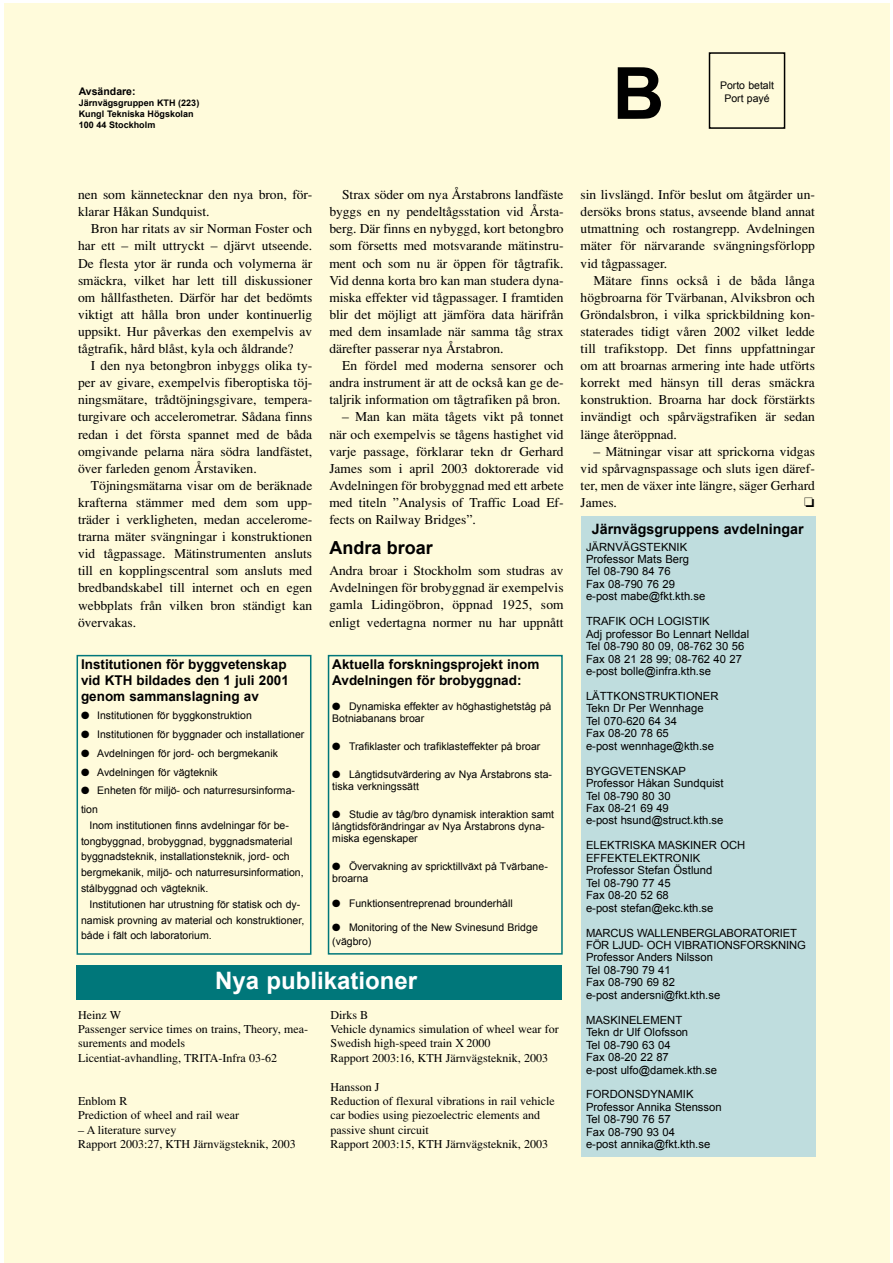
<style>
.page{position:relative;width:893px;height:1263px;background:#fff}
.page>*{position:absolute;margin:0;border:0;box-sizing:border-box;transform-origin:0 0}
.t1{font:700 72px "Arial";color:#000}
.t2{font:700 24px "Arial";color:#fff}
.t3{font:700 18px "Arial";color:#000}
.t4{font:700 14.25px "Arial";color:#000}
.t5{font:13.5px/17.1px "Times";color:#000;text-align:justify}
.t6{font:700 13.5px/15.8px "Arial";color:#000}
.t7{font:12px/14.4px "Times";color:#000}
.t8{font:11.25px/12.5px "Arial";color:#000}
.t9{font:10.5px/15.8px "Arial";color:#000}
.t10{font:700 10.5px "Arial";color:#000}
.t11{font:700 9px/10.8px "Arial";color:#000}
</style>
<div class="page">
<div style="left:5px;top:3px;width:885px;height:1260px;background:#fffbdb"></div>
<div style="left:709px;top:52px;width:76px;height:77px;border:2px solid #000"></div>
<div style="left:581px;top:516px;width:235px;height:641px;background:#bfddde"></div>
<div style="left:77px;top:965px;width:485px;height:35px;background:#00777a"></div>
<div style="left:77px;top:655px;width:234px;height:300px;border:2px solid #00777a"></div>
<div style="left:328px;top:655px;width:235px;height:299px;border:2px solid #00777a"></div>
<p class="t10" style="left:79px;top:86px;width:58px">Avsändare:</p>
<p class="t11" style="left:79px;top:97px;width:122px">Järnvägsgruppen KTH (223)<br>Kungl Tekniska Högskolan<br>100 44 Stockholm</p>
<h1 class="t1" style="left:612px;top:53px;width:53px">B</h1>
<p class="t9" style="left:720px;top:77px;width:55px">Porto betalt</p>
<p class="t9" style="left:724px;top:90px;width:47px">Port payé</p>
<p class="t5" style="left:78px;top:186px;width:236px">nen som kännetecknar den nya bron, för&shy;klarar Håkan Sundquist.</p>
<p class="t5" style="left:78px;top:220px;width:236px;text-indent:13px">Bron har ritats av sir Norman Foster och har ett – milt uttryckt – djärvt utseende.<br>De flesta ytor är runda och volymerna är smäckra, vilket har lett till diskussioner om hållfastheten. Därför har det bedömts viktigt att hålla bron under kontinuerlig uppsikt. Hur påverkas den exempelvis av tågtrafik, hård blåst, kyla och åldrande?</p>
<p class="t5" style="left:78px;top:357px;width:236px;text-indent:13px">I den nya betongbron inbyggs olika ty&shy;per av givare, exempelvis fiberoptiska töj&shy;ningsmätare, trådtöjningsgivare, tempera&shy;turgivare och accelerometrar. Sådana finns redan i det första spannet med de båda omgivande pelarna nära södra landfästet, över farleden genom Årstaviken.</p>
<p class="t5" style="left:78px;top:477px;width:236px;text-indent:13px">Töjningsmätarna visar om de beräknade krafterna stämmer med dem som upp&shy;träder i verkligheten, medan accelerome&shy;trarna mäter svängningar i konstruktionen vid tågpassage. Mätinstrumenten ansluts till en kopplingscentral som ansluts med bredbandskabel till internet och en egen webbplats från vilken bron ständigt kan övervakas.</p>
<p class="t6" style="left:81px;top:657px;width:209px">Institutionen för byggvetenskap vid KTH bildades den 1 juli 2001 genom sammanslagning av</p>
<p class="t9" style="left:81px;top:708px;width:172px">● Institutionen för byggkonstruktion</p>
<p class="t9" style="left:81px;top:727px;width:225px">● Institutionen för byggnader och installationer</p>
<p class="t9" style="left:81px;top:745px;width:198px">● Avdelningen för jord- och bergmekanik</p>
<p class="t9" style="left:81px;top:764px;width:138px">● Avdelningen för vägteknik</p>
<p class="t9" style="left:81px;top:781px;width:215px;line-height:18.8px">● Enheten för miljö- och naturresursinforma&shy;tion</p>
<p class="t9" style="left:81px;top:817px;width:224px;text-indent:9px">Inom institutionen finns avdelningar för be&shy;tongbyggnad, brobyggnad, byggnadsmaterial byggnadsteknik, installationsteknik, jord- och bergmekanik, miljö- och naturresursinformation, stålbyggnad och vägteknik.</p>
<p class="t9" style="left:81px;top:896px;width:225px;text-indent:9px">Institutionen har utrustning för statisk och dy&shy;namisk provning av material och konstruktioner, både i fält och laboratorium.</p>
<p class="t5" style="left:329px;top:186px;width:236px;text-indent:13px">Strax söder om nya Årstabrons landfäste byggs en ny pendeltågsstation vid Årsta&shy;berg. Där finns en nybyggd, kort betongbro som försetts med motsvarande mätinstru&shy;ment och som nu är öppen för tågtrafik.<br>Vid denna korta bro kan man studera dyna&shy;miska effekter vid tågpassager. I framtiden blir det möjligt att jämföra data härifrån med dem insamlade när samma tåg strax därefter passerar nya Årstabron.</p>
<p class="t5" style="left:329px;top:357px;width:236px;text-indent:13px">En fördel med moderna sensorer och andra instrument är att de också kan ge de&shy;taljrik information om tågtrafiken på bron.</p>
<p class="t5" style="left:329px;top:408px;width:236px;text-indent:13px">– Man kan mäta tågets vikt på tonnet när och exempelvis se tågens hastighet vid varje passage, förklarar tekn dr Gerhard James som i april 2003 doktorerade vid Avdelningen för brobyggnad med ett arbete med titeln ”Analysis of Traffic Load Ef&shy;fects on Railway Bridges”.</p>
<h3 class="t3" style="left:329px;top:537px;width:105px">Andra broar</h3>
<p class="t5" style="left:329px;top:562px;width:236px">Andra broar i Stockholm som studras av Avdelningen för brobyggnad är exempelvis gamla Lidingöbron, öppnad 1925, som enligt vedertagna normer nu har uppnått</p>
<p class="t6" style="left:332px;top:656px;width:209px;line-height:16.2px">Aktuella forskningsprojekt inom<br>Avdelningen för brobyggnad:</p>
<p class="t9" style="left:332px;top:700px;width:221px;line-height:11.9px">● Dynamiska effekter av höghastighetståg på<br>Botniabanans broar</p>
<p class="t9" style="left:332px;top:738px;width:210px">● Trafiklaster och trafiklasteffekter på broar</p>
<p class="t9" style="left:332px;top:769px;width:221px;line-height:11.9px">● Långtidsutvärdering av Nya Årstabrons sta&shy;tiska verkningssätt</p>
<p class="t9" style="left:332px;top:809px;width:223px;line-height:11.9px">● Studie av tåg/bro dynamisk interaktion samt långtidsförändringar av Nya Årstabrons dyna&shy;miska egenskaper</p>
<p class="t9" style="left:332px;top:861px;width:217px;line-height:11.9px">● Övervakning av spricktillväxt på Tvärbane&shy;broarna</p>
<p class="t9" style="left:332px;top:896px;width:182px">● Funktionsentreprenad brounderhåll</p>
<p class="t9" style="left:332px;top:921px;width:207px;line-height:13.5px">● Monitoring of the New Svinesund Bridge (vägbro)</p>
<h2 class="t2" style="left:215px;top:967px;width:204px">Nya publikationer</h2>
<p class="t7" style="left:78px;top:1007px;width:232px">Heinz W<br>Passenger service times on trains, Theory, mea&shy;surements and models<br>Licentiat-avhandling, TRITA-Infra 03-62</p>
<p class="t7" style="left:78px;top:1094px;width:163px">Enblom R<br>Prediction of wheel and rail wear</p>
<p class="t7" style="left:78px;top:1123px;width:219px">– A literature survey<br>Rapport 2003:27, KTH Järnvägsteknik, 2003</p>
<p class="t7" style="left:330px;top:1007px;width:230px">Dirks B<br>Vehicle dynamics simulation of wheel wear for<br>Swedish high-speed train X 2000<br>Rapport 2003:16, KTH Järnvägsteknik, 2003</p>
<p class="t7" style="left:330px;top:1079px;width:226px">Hansson J<br>Reduction of flexural vibrations in rail vehicle car bodies using piezoelectric elements and passive shunt circuit<br>Rapport 2003:15, KTH Järnvägsteknik, 2003</p>
<p class="t5" style="left:581px;top:186px;width:236px">sin livslängd. Inför beslut om åtgärder un&shy;dersöks brons status, avseende bland annat utmattning och rostangrepp. Avdelningen mäter för närvarande svängningsförlopp vid tågpassager.</p>
<p class="t5" style="left:581px;top:271px;width:236px;text-indent:13px">Mätare finns också i de båda långa högbroarna för Tvärbanan, Alviksbron och Gröndalsbron, i vilka sprickbildning kon&shy;staterades tidigt våren 2002 vilket ledde till trafikstopp. Det finns uppfattningar om att broarnas armering inte hade utförts korrekt med hänsyn till deras smäckra konstruktion. Broarna har dock förstärkts invändigt och spårvägstrafiken är sedan länge återöppnad.</p>
<p class="t5" style="left:581px;top:442px;width:236px;text-indent:13px">– Mätningar visar att sprickorna vidgas vid spårvagnspassage och sluts igen däref&shy;ter, men de växer inte längre, säger Gerhard James.</p>
<p class="t4" style="left:592px;top:521px;width:213px">Järnvägsgruppens avdelningar</p>
<p class="t8" style="left:586px;top:540px;width:121px">JÄRNVÄGSTEKNIK<br>Professor Mats Berg<br>Tel 08-790 84 76<br>Fax 08-790 76 29 e-post mabe@fkt.kth.se</p>
<p class="t8" style="left:586px;top:615px;width:165px">TRAFIK OCH LOGISTIK<br>Adj professor Bo Lennart Nelldal<br>Tel 08-790 80 09, 08-762 30 56<br>Fax 08 21 28 99; 08-762 40 27 e-post bolle@infra.kth.se</p>
<p class="t8" style="left:586px;top:690px;width:134px">LÄTTKONSTRUKTIONER<br>Tekn Dr Per Wennhage<br>Tel 070-620 64 34<br>Fax 08-20 78 65<br>e-post wennhage@kth.se</p>
<p class="t8" style="left:586px;top:764px;width:139px">BYGGVETENSKAP<br>Professor Håkan Sundquist<br>Tel 08-790 80 30<br>Fax 08-21 69 49<br>e-post hsund@struct.kth.se</p>
<p class="t8" style="left:586px;top:839px;width:161px">ELEKTRISKA MASKINER OCH<br>EFFEKTELEKTRONIK<br>Professor Stefan Östlund<br>Tel 08-790 77 45<br>Fax 08-20 52 68<br>e-post stefan@ekc.kth.se</p>
<p class="t8" style="left:586px;top:926px;width:221px">MARCUS WALLENBERGLABORATORIET<br>FÖR LJUD- OCH VIBRATIONSFORSKNING<br>Professor Anders Nilsson<br>Tel 08-790 79 41<br>Fax 08-790 69 82<br>e-post andersni@fkt.kth.se</p>
<p class="t8" style="left:586px;top:1013px;width:133px">MASKINELEMENT<br>Tekn dr Ulf Olofsson<br>Tel 08-790 63 04<br>Fax 08-20 22 87<br>e-post ulfo@damek.kth.se</p>
<p class="t8" style="left:586px;top:1088px;width:137px">FORDONSDYNAMIK<br>Professor Annika Stensson<br>Tel 08-790 76 57<br>Fax 08-790 93 04<br>e-post annika@fkt.kth.se</p>
</div>
